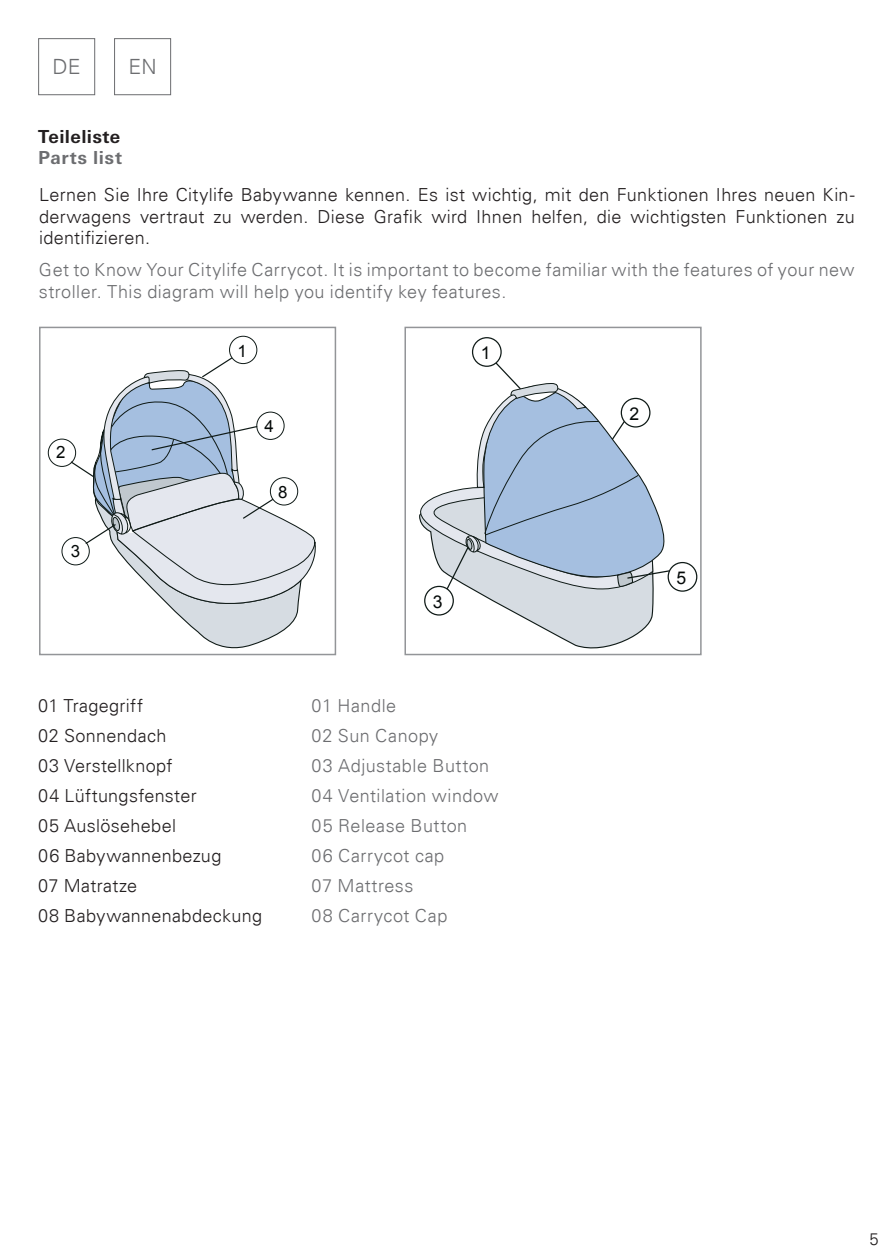
<style>
.page{position:relative;width:893px;height:1259px;background:#fff}
.page>*{position:absolute;margin:0;border:0;box-sizing:border-box;transform-origin:0 0}
.t1{font:300 21px "Univers";color:#6c6d70}
.t2{font:300 18px/30px "Univers";letter-spacing:.015em;color:#231f20;text-align:justify}
.t3{font:300 18px/30px "Univers";letter-spacing:.03em;color:#6c6d70}
.t4{font:700 18px "Univers Next W1 G";letter-spacing:.02em;color:#231f20}
.t5{font:700 18px "Univers Next W1 G";letter-spacing:.03em;color:#6c6d70}
.t6{font:17.7px "Arial";color:#040908}
.t7{font:16.8px "Arial";color:#040908}
.t8{font:300 16.5px "Univers";color:#231f20}
</style>
<div class="page">
<div style="left:38px;top:38px;width:57px;height:57px;border:1px solid #6c6d70"></div>
<div style="left:114px;top:38px;width:57px;height:57px;border:1px solid #6c6d70"></div>
<div style="left:39px;top:327px;width:297px;height:328px;border:2px solid #939598"></div>
<div style="left:229px;top:336px;width:28px;height:28px;border:1px solid #0f1a17;border-radius:50%"></div>
<div style="left:48px;top:439px;width:28px;height:28px;border:1px solid #0f1a17;border-radius:50%"></div>
<div style="left:62px;top:537px;width:28px;height:28px;border:1px solid #0f1a17;border-radius:50%"></div>
<svg style="left:69px;top:356px;width:248px;height:299px"></svg>
<div style="left:404px;top:327px;width:298px;height:328px;border:2px solid #939598"></div>
<div style="left:472px;top:337px;width:30px;height:30px;border:1px solid #0f1a17;border-radius:50%"></div>
<div style="left:668px;top:562px;width:29px;height:30px;border:1px solid #0f1a17;border-radius:50%"></div>
<svg style="left:417px;top:361px;width:255px;height:294px"></svg>
<p class="t1" style="left:53px;top:54px;width:30px">DE</p>
<p class="t1" style="left:128px;top:54px;width:28px">EN</p>
<p class="t4" style="left:38px;top:126px;width:84px">Teileliste</p>
<p class="t5" style="left:38px;top:147px;width:85px">Parts list</p>
<p class="t2" style="left:39px;top:184px;width:817px;line-height:21.6px">Lernen Sie Ihre Citylife Babywanne kennen. Es ist wichtig, mit den Funktionen Ihres neuen Kin&shy;derwagens vertraut zu werden. Diese Grafik wird Ihnen helfen, die wichtigsten Funktionen zu identifizieren.</p>
<p class="t3" style="left:39px;top:259px;width:817px;line-height:21.6px">Get to Know Your Citylife Carrycot. It is important to become familiar with the features of your new stroller. This diagram will help you identify key features.</p>
<p class="t7" style="left:56px;top:441px;width:11px">2</p>
<p class="t7" style="left:71px;top:540px;width:11px">3</p>
<p class="t7" style="left:237px;top:340px;width:11px">1</p>
<p class="t7" style="left:265px;top:415px;width:11px">4</p>
<p class="t7" style="left:278px;top:481px;width:11px">8</p>
<p class="t6" style="left:481px;top:341px;width:11px">1</p>
<p class="t6" style="left:433px;top:590px;width:11px">3</p>
<p class="t2" style="left:38px;top:690px;width:225px;text-align:left">01 Tragegriff<br>02 Sonnendach<br>03 Verstellknopf<br>04 Lüftungsfenster<br>05 Auslösehebel<br>06 Babywannenbezug<br>07 Matratze<br>08 Babywannenabdeckung</p>
<p class="t3" style="left:312px;top:690px;width:188px">01 Handle<br>02 Sun Canopy<br>03 Adjustable Button<br>04 Ventilation window<br>05 Release Button<br>06 Carrycot cap<br>07 Mattress<br>08 Carrycot Cap</p>
<p class="t6" style="left:629px;top:402px;width:11px">2</p>
<p class="t6" style="left:676px;top:566px;width:11px">5</p>
<p class="t8" style="left:869px;top:1228px;width:11px">5</p>
</div>
